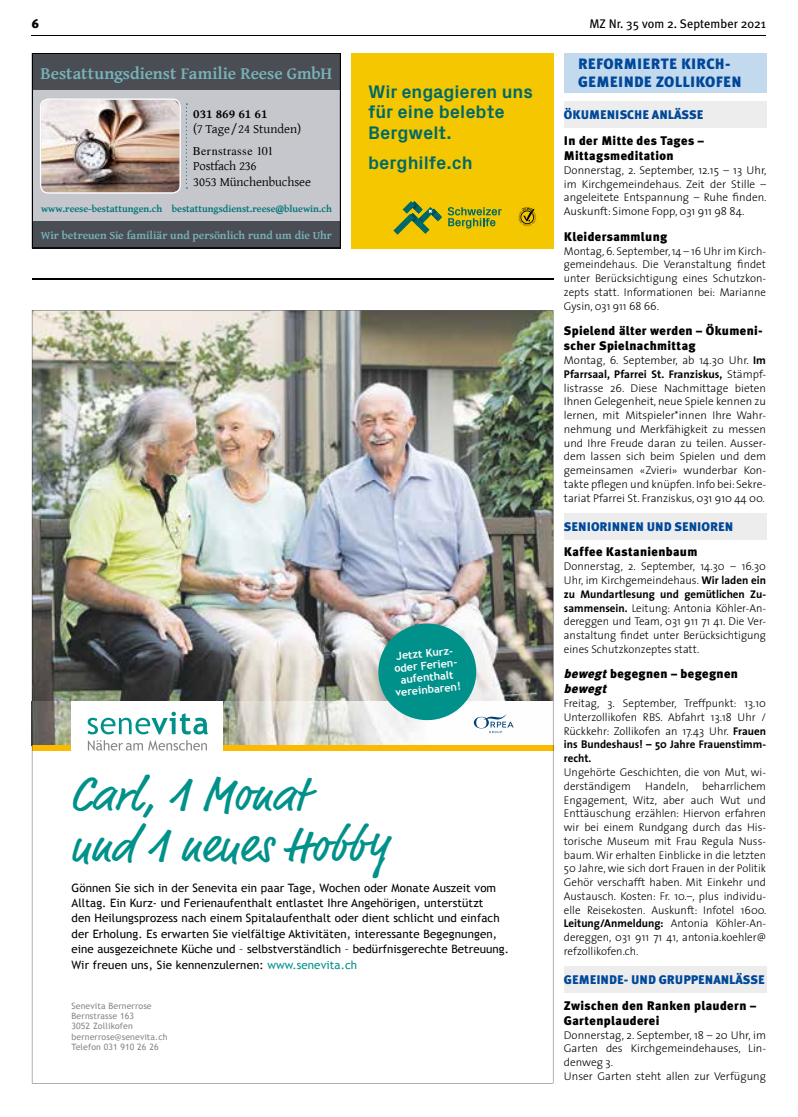
<style>
.page{position:relative;width:798px;height:1117px;background:#fff}
.page>*{position:absolute;margin:0;border:0;box-sizing:border-box;transform-origin:0 0}
.t1{font:48.5px/50.6px "Market OT";color:#00918b}
.t2{font:700 18.38px/20.4px "Px Grotesk";color:#006967}
.t3{font:700 17.25px "Gentium Basic";letter-spacing:-.005em;color:#78b3b9}
.t4{font:900 15px/18px "Meta Plus";letter-spacing:.02em;color:#00489a}
.t5{font:12.75px/15.4px "Gentium Basic";letter-spacing:-.01em;color:#000}
.t6{font:700 12.75px "Gentium Basic";color:#000}
.t7{font:900 12.5px/15px "Meta Plus";letter-spacing:.03em;color:#000}
.t8{font:900 12.5px "Meta Plus";color:#00489a}
.t9{font:12.5px "Meta Plus";color:#000}
.t10{font:12px "Times";letter-spacing:.03em;color:#000}
.t11{font:11.5px/15.4px "Trebuchet MS";letter-spacing:.01em;color:#000}
.t12{font:700 11.38px "Gentium Basic";letter-spacing:-.005em;color:#78b3b9}
.t13{font:300 11.25px/13.8px "The Sans";color:#000;text-align:justify}
.t14{font:700 10.88px/12px "Trebuchet MS";color:#fff;text-align:center}
.t15{font:700 10px "Gentium Basic";letter-spacing:-.005em;color:#00747a}
.t16{font:8.75px/10.1px "Trebuchet MS";letter-spacing:.01em;color:#878787}
.s1{color:#00918b}
.s2{font-weight:700}
.s3{font-style:italic}
</style>
<div class="page">
<hr style="left:32px;top:35px;width:733px;height:1px;background:#000">
<div style="left:563px;top:102px;width:202px;height:26px;background:#ededed"></div>
<div style="left:563px;top:513px;width:202px;height:26px;background:#ededed"></div>
<div style="left:563px;top:966px;width:202px;height:26px;background:#ededed"></div>
<div style="left:563px;top:53px;width:202px;height:39px;background:#c3daee"></div>
<img style="left:32px;top:310px;width:521px;height:772px">
<svg style="left:32px;top:53px;width:308px;height:195px;background:#989699"></svg>
<div style="left:351px;top:53px;width:202px;height:195px;background:#f4c700"></div>
<svg style="left:518px;top:207px;width:17px;height:19px"></svg>
<svg style="left:393px;top:201px;width:108px;height:34px"></svg>
<hr style="left:32px;top:278px;width:521px;height:2px;background:#000">
<p class="t7" style="left:32px;top:16px;width:9px">6</p>
<p class="t9" style="left:589px;top:16px;width:178px">MZ Nr. 35 vom 2. September 2021</p>
<h3 class="t3" style="left:41px;top:60px;width:293px">Bestattungsdienst Familie Reese GmbH</h3>
<p class="t6" style="left:193px;top:104px;width:76px">031 869 61 61</p>
<p class="t5" style="left:193px;top:121px;width:109px">(7 Tage / 24 Stunden)</p>
<p class="t5" style="left:193px;top:158px;width:119px">Postfach 236<br>3053 Münchenbuchsee</p>
<p class="t10" style="left:193px;top:144px;width:82px">Bernstrasse 101</p>
<p class="t15" style="left:41px;top:201px;width:292px">www.reese-bestattungen.ch bestattungsdienst.reese@bluewin.ch</p>
<p class="t12" style="left:41px;top:227px;width:292px">Wir betreuen Sie familiär und persönlich rund um die Uhr</p>
<h2 class="t2" style="left:368px;top:81px;width:166px">Wir engagieren uns für eine belebte<br>Bergwelt.</h2>
<h2 class="t2" style="left:368px;top:152px;width:106px">berghilfe.ch</h2>
<p class="t14" style="left:391px;top:650px;width:68px;rotate:-6deg">Jetzt Kurz&shy;oder Ferien&shy;aufenthalt vereinbaren!</p>
<h1 class="t1" style="left:70px;top:773px;width:320px">Carl, 1 Monat<br>und 1 neues Hobby</h1>
<p class="t11" style="left:71px;top:879px;width:439px">Gönnen Sie sich in der Senevita ein paar Tage, Wochen oder Monate Auszeit vom Alltag. Ein Kurz- und Ferienaufenthalt entlastet Ihre Angehörigen, unterstützt<br>den Heilungsprozess nach einem Spitalaufenthalt oder dient schlicht und einfach der Erholung. Es erwarten Sie vielfältige Aktivitäten, interessante Begegnungen, eine ausgezeichnete Küche und – selbstverständlich – bedürfnisgerechte Betreuung.<br>Wir freuen uns, Sie kennenzulernen: <span class="s1">www.senevita.ch</span></p>
<p class="t16" style="left:72px;top:1000px;width:98px">Senevita Bernerrose<br>Bernstrasse 163<br>3052 Zollikofen bernerrose@senevita.ch<br>Telefon 031 910 26 26</p>
<h3 class="t4" style="left:578px;top:55px;width:165px">REFORMIERTE KIRCH-<br>GEMEINDE ZOLLIKOFEN</h3>
<p class="t8" style="left:563px;top:108px;width:141px">ÖKUMENISCHE ANLÄSSE</p>
<p class="t7" style="left:563px;top:133px;width:141px">In der Mitte des Tages –<br>Mittagsmeditation</p>
<p class="t13" style="left:563px;top:163px;width:204px">Donnerstag, 2. September, 12.15 – 13 Uhr, im Kirchgemeindehaus. Zeit der Stille – angeleitete Entspannung – Ruhe finden.<br>Auskunft: Simone Fopp, 031 911 98 84.</p>
<p class="t7" style="left:563px;top:229px;width:105px">Kleidersammlung</p>
<p class="t13" style="left:563px;top:243px;width:203px">Montag, 6. September, 14 – 16 Uhr im Kirch&shy;gemeindehaus. Die Veranstaltung findet unter Berücksichtigung eines Schutzkon&shy;zepts statt. Informationen bei: Marianne Gysin, 031 911 68 66.</p>
<p class="t7" style="left:563px;top:323px;width:200px">Spielend älter werden – Ökumeni&shy;scher Spielnachmittag</p>
<p class="t13" style="left:563px;top:353px;width:203px">Montag, 6. September, ab 14.30 Uhr. <span class="s2">Im Pfarrsaal, Pfarrei St. Franziskus,</span> Stämpf&shy;listrasse 26. Diese Nachmittage bieten Ihnen Gelegenheit, neue Spiele kennen zu lernen, mit Mitspieler*innen Ihre Wahr&shy;nehmung und Merkfähigkeit zu messen und Ihre Freude daran zu teilen. Ausser&shy;dem lassen sich beim Spielen und dem gemeinsamen «Zvieri» wunderbar Kon&shy;takte pflegen und knüpfen. Info bei: Sekre&shy;tariat Pfarrei St. Franziskus, 031 910 44 00.</p>
<p class="t8" style="left:563px;top:519px;width:171px">SENIORINNEN UND SENIOREN</p>
<p class="t7" style="left:563px;top:544px;width:135px">Kaffee Kastanienbaum</p>
<p class="t13" style="left:563px;top:559px;width:203px">Donnerstag, 2. September, 14.30 – 16.30<br>Uhr, im Kirchgemeindehaus. <span class="s2">Wir laden ein zu Mundartlesung und gemütlichen Zu&shy;sammensein.</span> Leitung: Antonia Köhler-An&shy;dereggen und Team, 031 911 71 41. Die Ver&shy;anstaltung findet unter Berücksichtigung eines Schutzkonzeptes statt.</p>
<p class="t7" style="left:563px;top:666px;width:175px"><span class="s3">bewegt</span>begegnen – begegnen <span class="s3">bewegt</span></p>
<p class="t13" style="left:563px;top:696px;width:203px">Freitag, 3. September, Treffpunkt: 13.10<br>Unterzollikofen RBS. Abfahrt 13.18 Uhr / Rückkehr: Zollikofen an 17.43 Uhr. <span class="s2">Frauen ins Bundeshaus! – 50 Jahre Frauenstimm&shy;recht.</span></p>
<p class="t13" style="left:563px;top:764px;width:203px">Ungehörte Geschichten, die von Mut, wi&shy;derständigem</p>
<p class="t13" style="left:563px;top:778px;width:204px;text-indent:81px">Handeln, beharrlichem Engagement, Witz, aber auch Wut und Enttäuschung erzählen: Hiervon erfahren wir bei einem Rundgang durch das His&shy;torische Museum mit Frau Regula Nuss&shy;baum. Wir erhalten Einblicke in die letzten 50 Jahre, wie sich dort Frauen in der Politik Gehör verschafft haben. Mit Einkehr und Austausch. Kosten: Fr. 10.–, plus individu&shy;elle Reisekosten. Auskunft: Infotel 1600.<br><span class="s2">Leitung/Anmeldung:</span> Antonia Köhler-An&shy;dereggen, 031 911 71 41, antonia.koehler@ refzollikofen.ch.</p>
<p class="t8" style="left:563px;top:972px;width:202px">GEMEINDE- UND GRUPPENANLÄSSE</p>
<p class="t7" style="left:563px;top:997px;width:193px">Zwischen den Ranken plaudern –<br>Gartenplauderei</p>
<p class="t13" style="left:563px;top:1027px;width:203px;text-align:left">Donnerstag, 2. September, 18 – 20 Uhr, im<br>Garten des Kirchgemeindehauses, Lin&shy;denweg 3.<br>Unser Garten steht allen zur Verfügung</p>
</div>
